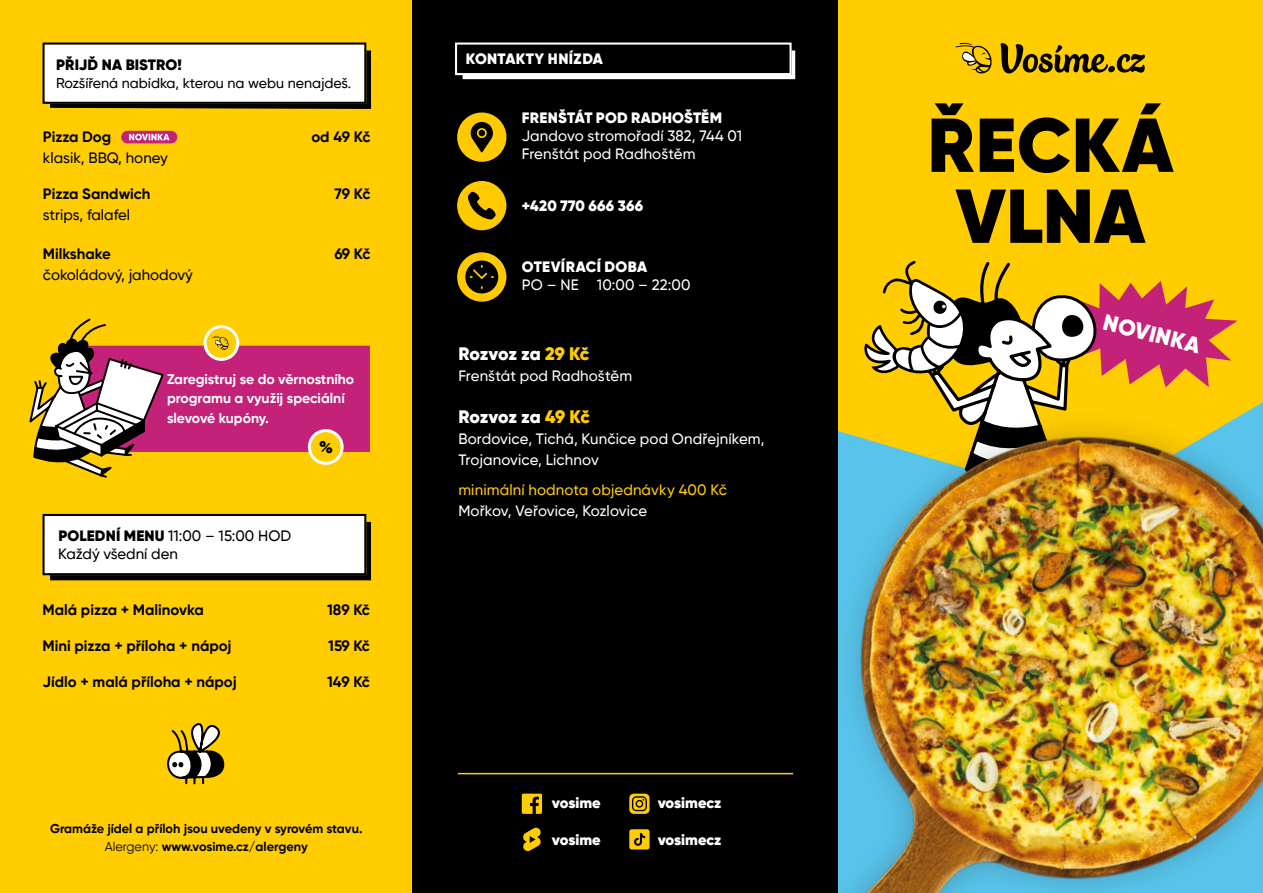
<style>
.page{position:relative;width:1263px;height:893px;background:#fff}
.page>*{position:absolute;margin:0;border:0;box-sizing:border-box;transform-origin:0 0}
.t1{font:900 76.2px/70.9px "Gilroy";color:#000;text-align:center}
.t2{font:900 22.35px "Gilroy";color:#fff}
.t3{font:900 18px "Gilroy";letter-spacing:-.01em;color:#fff}
.t4{font:900 16.8px "Gilroy";color:#000}
.t5{font:500 15px/18px "Gilroy";letter-spacing:.01em;color:#fff}
.t6{font:700 15px "Gilroy";color:#000}
.t7{font:900 15px "Gilroy";letter-spacing:.01em;color:#fff}
.t8{font:500 15px/18px "Gilroy";color:#000}
.t9{font:500 15px "Gilroy";letter-spacing:.01em;color:#ffcd00}
.t10{font:900 15px "Gilroy";letter-spacing:.01em;color:#000}
.t11{font:500 14.25px "Gilroy";color:#000}
.t12{font:700 13.95px/19.6px "Gilroy";color:#fff}
.t13{font:700 12.75px/18px "Gilroy";color:#000;text-align:center}
.s1{font-weight:900}
.s2{font-weight:400}
.s3{color:#ffcd00}
</style>
<div class="page">
<div style="left:0;top:0;width:412px;height:893px;background:#ffcd00"></div>
<div style="left:838px;top:0;width:425px;height:893px;background:#ffcd00"></div>
<svg style="left:42px;top:42px;width:329px;height:67px;background:#d9d8d3"></svg>
<div style="left:412px;top:0;width:426px;height:893px;background:#000"></div>
<svg style="left:522px;top:794px;width:20px;height:20px"></svg>
<svg style="left:523px;top:827px;width:18px;height:24px"></svg>
<hr style="left:458px;top:773px;width:335px;height:1px;background:#ffcd00">
<svg style="left:1000px;top:43px;width:145px;height:31px"></svg>
<svg style="left:955px;top:43px;width:37px;height:31px"></svg>
<svg style="left:121px;top:131px;width:56px;height:12px"></svg>
<svg style="left:129px;top:134px;width:40px;height:6px"></svg>
<svg style="left:29px;top:318px;width:342px;height:262px"></svg>
<div style="left:309px;top:431px;width:33px;height:32px;background:#ffcd00;border-radius:50%"></div>
<div style="left:308px;top:429px;width:36px;height:36px;border:3px solid #fff;border-radius:50%"></div>
<img style="left:602px;top:261px;width:661px;height:632px">
<svg style="left:455px;top:42px;width:340px;height:37px"></svg>
<svg style="left:167px;top:723px;width:58px;height:62px"></svg>
<div style="left:457px;top:252px;width:49px;height:50px;background:#ffcb00;border-radius:50%"></div>
<svg style="left:465px;top:260px;width:33px;height:33px"></svg>
<div style="left:457px;top:181px;width:49px;height:49px;background:#ffcb00;border-radius:50%"></div>
<svg style="left:468px;top:192px;width:28px;height:27px"></svg>
<div style="left:457px;top:112px;width:49px;height:50px;background:#ffcb00;border-radius:50%"></div>
<svg style="left:471px;top:122px;width:22px;height:30px"></svg>
<p class="t10" style="left:56px;top:56px;width:127px">PŘIJĎ NA BISTRO!</p>
<p class="t11" style="left:56px;top:75px;width:297px">Rozšířená nabídka, kterou na webu nenajdeš.</p>
<p class="t6" style="left:43px;top:128px;width:70px">Pizza Dog</p>
<p class="t6" style="left:311px;top:128px;width:61px">od 49 Kč</p>
<p class="t8" style="left:43px;top:149px;width:126px">klasik, BBQ, honey</p>
<p class="t6" style="left:43px;top:185px;width:109px">Pizza Sandwich</p>
<p class="t6" style="left:334px;top:185px;width:37px">79 Kč</p>
<p class="t8" style="left:43px;top:206px;width:89px">strips, falafel</p>
<p class="t6" style="left:43px;top:245px;width:70px">Milkshake</p>
<p class="t6" style="left:334px;top:245px;width:38px">69 Kč</p>
<p class="t8" style="left:43px;top:266px;width:152px">čokoládový, jahodový</p>
<p class="t12" style="left:167px;top:369px;width:189px">Zaregistruj se do věrnostního programu a využij speciální slevové kupóny.</p>
<p class="t4" style="left:319px;top:436px;width:15px">%</p>
<p class="t8" style="left:58px;top:526px;width:235px"><span class="s1">POLEDNÍ MENU</span> 11:00 – 15:00 HOD<br>Každý všední den</p>
<p class="t6" style="left:43px;top:601px;width:163px">Malá pizza + Malinovka</p>
<p class="t6" style="left:327px;top:601px;width:44px">189 Kč</p>
<p class="t6" style="left:43px;top:637px;width:190px">Mini pizza + příloha + nápoj</p>
<p class="t6" style="left:328px;top:637px;width:43px">159 Kč</p>
<p class="t6" style="left:43px;top:673px;width:196px">Jídlo + malá příloha + nápoj</p>
<p class="t6" style="left:327px;top:673px;width:44px">149 Kč</p>
<p class="t13" style="left:50px;top:819px;width:314px">Gramáže jídel a příloh jsou uvedeny v syrovém stavu.<br><span class="s2">Alergeny:</span> www.vosime.cz/alergeny</p>
<p class="t7" style="left:466px;top:49px;width:139px">KONTAKTY HNÍZDA</p>
<p class="t7" style="left:522px;top:108px;width:202px">FRENŠTÁT POD RADHOŠTĚM</p>
<p class="t5" style="left:522px;top:126px;width:222px">Jandovo stromořadí 382, 744 01<br>Frenštát pod Radhoštěm</p>
<p class="t7" style="left:522px;top:196px;width:123px">+420 770 666 366</p>
<p class="t7" style="left:522px;top:258px;width:127px">OTEVÍRACÍ DOBA</p>
<p class="t5" style="left:522px;top:276px;width:170px">PO – NE 10:00 – 22:00</p>
<p class="t3" style="left:458px;top:342px;width:133px">Rozvoz za <span class="s3">29 Kč</span></p>
<p class="t5" style="left:458px;top:367px;width:175px">Frenštát pod Radhoštěm</p>
<p class="t3" style="left:458px;top:405px;width:133px">Rozvoz za <span class="s3">49 Kč</span></p>
<p class="t5" style="left:458px;top:428px;width:308px;line-height:21px">Bordovice, Tichá, Kunčice pod Ondřejníkem,<br>Trojanovice, Lichnov</p>
<p class="t9" style="left:458px;top:480px;width:270px">minimální hodnota objednávky 400 Kč</p>
<p class="t5" style="left:458px;top:501px;width:190px">Mořkov, Veřovice, Kozlovice</p>
<p class="t7" style="left:552px;top:794px;width:50px">vosime</p>
<p class="t7" style="left:552px;top:830px;width:50px">vosime</p>
<p class="t7" style="left:658px;top:794px;width:65px">vosimecz</p>
<p class="t7" style="left:658px;top:830px;width:65px">vosimecz</p>
<h1 class="t1" style="left:927px;top:109px;width:247px">ŘECKÁ<br>VLNA</h1>
<h2 class="t2" style="left:1107px;top:308px;width:101px;rotate:14deg">NOVINKA</h2>
</div>
